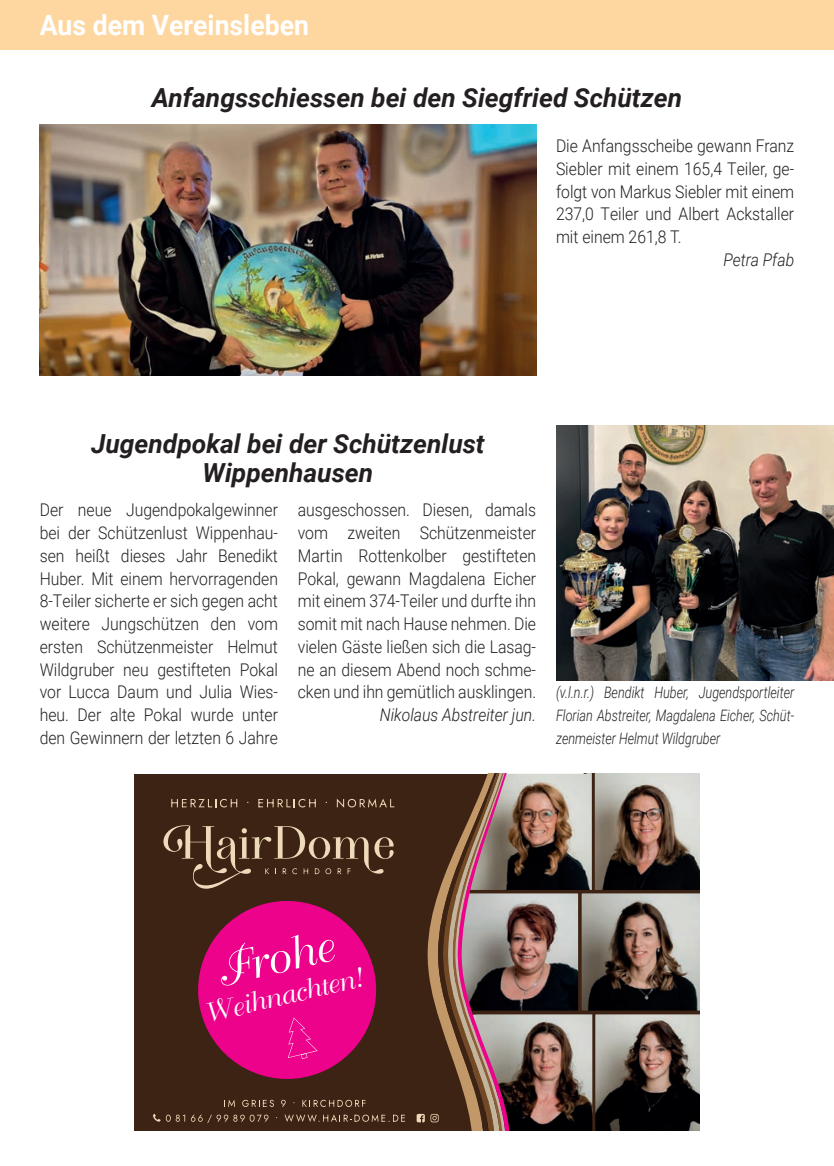
<style>
.page{position:relative;width:834px;height:1166px;background:#fff}
.page>*{position:absolute;margin:0;border:0;box-sizing:border-box;transform-origin:0 0}
.t1{font:44.45px "Bellevue BQ";color:#fff}
.t2{font:700 28px "Roboto";color:#fff;scale:.95 1}
.t3{font:26.6px "Bellevue BQ";color:#fff}
.t4{font:italic 700 26.25px/29.8px "Roboto";color:#231f20;text-align:center}
.t5{font:300 17.5px/22.8px "Roboto";color:#231f20;text-align:justify;scale:.9 1}
.t6{font:italic 300 17.5px "Roboto";color:#231f20;scale:.9 1}
.t7{font:italic 300 15.75px/22.8px "Roboto";color:#231f20;text-align:justify;scale:.8 1}
</style>
<div class="page">
<hr style="left:833px;top:0;width:1px;height:50px;background:#0c9dc3">
<div style="left:0;top:0;width:833px;height:50px;background:#fed7a0"></div>
<img style="left:556px;top:425px;width:277px;height:255px">
<img style="left:40px;top:125px;width:496px;height:250px">
<div style="left:134px;top:774px;width:565px;height:356px;background:#3d2313"></div>
<svg style="left:224px;top:1100px;width:11px;height:7px"></svg>
<svg style="left:242px;top:1100px;width:32px;height:7px"></svg>
<svg style="left:281px;top:1100px;width:4px;height:7px"></svg>
<svg style="left:302px;top:1100px;width:63px;height:7px"></svg>
<svg style="left:153px;top:1114px;width:7px;height:7px"></svg>
<svg style="left:166px;top:1114px;width:19px;height:8px"></svg>
<svg style="left:191px;top:1114px;width:77px;height:9px"></svg>
<svg style="left:284px;top:1114px;width:121px;height:8px"></svg>
<svg style="left:198px;top:901px;width:179px;height:178px;fill:#ed028b"></svg>
<svg style="left:163px;top:825px;width:230px;height:64px"></svg>
<svg style="left:171px;top:799px;width:66px;height:8px"></svg>
<svg style="left:258px;top:799px;width:58px;height:8px"></svg>
<svg style="left:337px;top:798px;width:57px;height:10px"></svg>
<img style="left:416px;top:774px;width:284px;height:356px">
<svg style="left:288px;top:1017px;width:29px;height:42px"></svg>
<h2 class="t2" style="left:40px;top:6px;width:285px">Aus dem Vereinsleben</h2>
<h2 class="t2" style="left:152px;top:6px;width:105px">Rathaus</h2>
<h3 class="t4" style="left:152px;top:82px;width:531px">Anfangsschiessen bei den Siegfried Schützen</h3>
<p class="t5" style="left:556px;top:134px;width:266px">Die Anfangsscheibe gewann Franz Siebler mit einem 165,4 Teiler, ge&shy;folgt von Markus Siebler mit einem 237,0 Teiler und Albert Ackstaller mit einem 261,8 T.</p>
<p class="t6" style="left:723px;top:247px;width:80px">Petra Pfab</p>
<h3 class="t4" style="left:91px;top:427px;width:395px">Jugendpokal bei der Schützenlust<br>Wippenhausen</h3>
<p class="t5" style="left:40px;top:498px;width:266px">Der neue Jugendpokalgewinner bei der Schützenlust Wippenhau&shy;sen heißt dieses Jahr Benedikt Huber. Mit einem hervorragenden 8-Teiler sicherte er sich gegen acht weitere Jungschützen den vom ersten Schützenmeister Helmut Wildgruber neu gestifteten Pokal vor Lucca Daum und Julia Wies&shy;heu. Der alte Pokal wurde unter den Gewinnern der letzten 6 Jahre</p>
<p class="t5" style="left:298px;top:498px;width:266px">ausgeschossen. Diesen, damals vom zweiten Schützenmeister Martin Rottenkolber gestifteten Pokal, gewann Magdalena Eicher mit einem 374-Teiler und durfte ihn somit mit nach Hause nehmen. Die vielen Gäste ließen sich die Lasag&shy;ne an diesem Abend noch schme&shy;cken und ihn gemütlich ausklingen.</p>
<p class="t6" style="left:379px;top:702px;width:175px">Nikolaus Abstreiter jun.</p>
<p class="t7" style="left:556px;top:681px;width:299px">(v.l.n.r.) Bendikt Huber, Jugendsportleiter Florian Abstreiter, Magdalena Eicher, Schüt&shy;zenmeister Helmut Wildgruber</p>
<h1 class="t1" style="left:210px;top:948px;width:119px;rotate:-13deg">Frohe</h1>
<h3 class="t3" style="left:200px;top:999px;width:161px;rotate:-13deg">Weihnachten!</h3>
</div>
